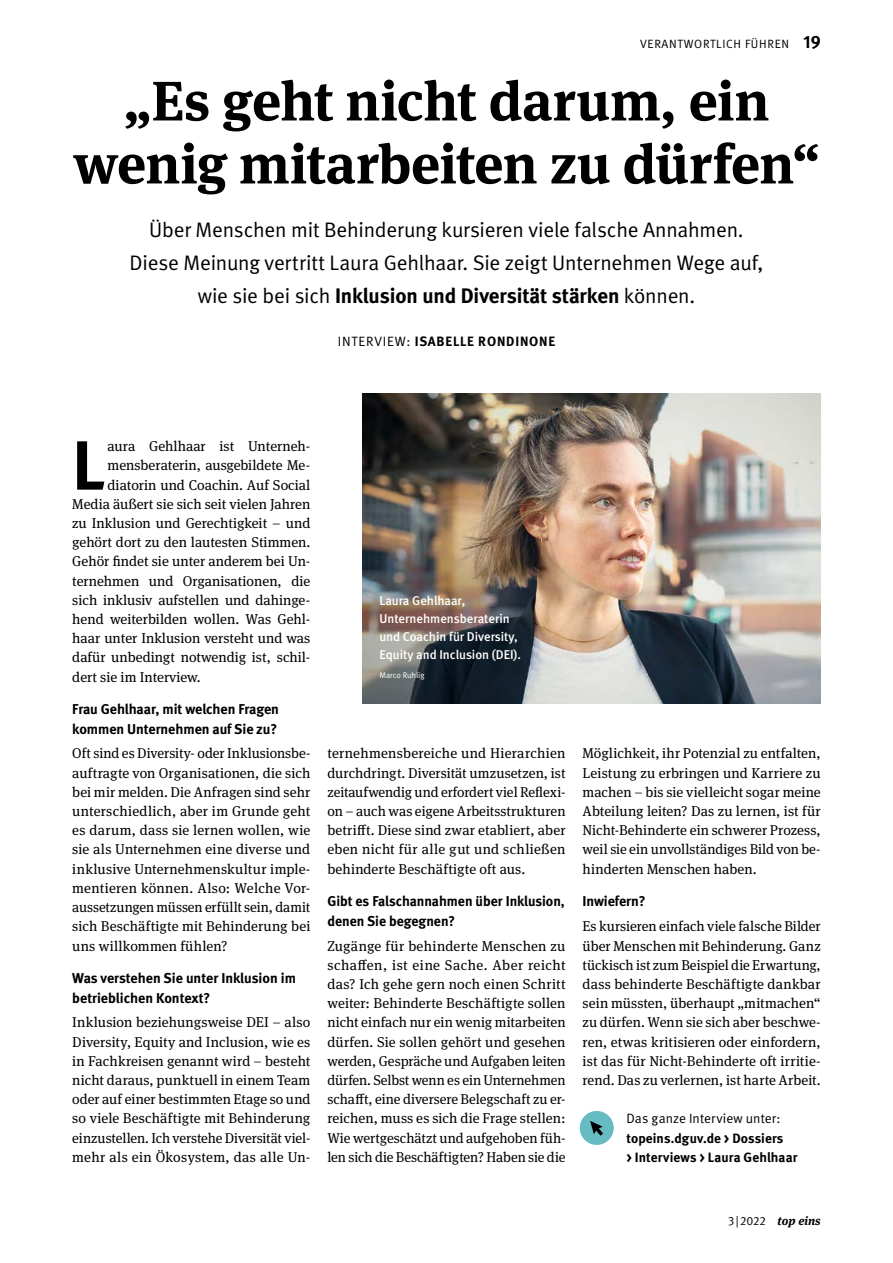
<style>
.page{position:relative;width:893px;height:1263px;background:#fff}
.page>*{position:absolute;margin:0;border:0;box-sizing:border-box;transform-origin:0 0}
.t1{font:700 69.45px "DGUV Meta";color:#000}
.t2{font:700 55.5px/63px "DGUV Meta Serif";letter-spacing:-.01em;color:#000;text-align:center}
.t3{font:21px/33px "DGUV Meta";letter-spacing:-.01em;color:#000;text-align:center}
.t4{font:14.25px/19.2px "DGUV Meta Serif";color:#000;text-align:justify}
.t5{font:700 14.25px/19.5px "DGUV Meta";letter-spacing:-.005em;color:#000}
.t6{font:700 13.5px/19.2px "DGUV Meta";letter-spacing:.01em;color:#000}
.t7{font:700 13.5px "DGUV Meta";letter-spacing:.06em;color:#000}
.t8{font:500 12.75px/18px "DGUV Meta";color:#fff}
.t9{font:12px "DGUV Meta";letter-spacing:.06em;color:#000}
.t10{font:italic 700 12px "DGUV Meta Serif";color:#000}
.t11{font:8.25px "DGUV Meta";letter-spacing:-.005em;color:#fff}
.s1{font-weight:700;font-size:18px}
.s2{font-weight:700}
.s3{font-weight:400}
.s4{font-family:"DGUV Meta";font-weight:400;font-style:normal}
</style>
<div class="page">
<div style="left:580px;top:1111px;width:34px;height:34px;background:#67bcc4;border-radius:50%"></div>
<svg style="left:590px;top:1121px;width:13px;height:15px"></svg>
<img style="left:362px;top:394px;width:459px;height:309px">
<p class="t9" style="left:640px;top:37px;width:182px">VERANTWORTLICH FÜHREN <span class="s1">19</span></p>
<h3 class="t2" style="left:73px;top:70px;width:748px">„Es geht nicht darum, ein wenig mitarbeiten zu dürfen“</h3>
<p class="t3" style="left:130px;top:213px;width:635px">Über Menschen mit Behinderung kursieren viele falsche Annahmen.<br>Diese Meinung vertritt Laura Gehlhaar. Sie zeigt Unternehmen Wege auf, wie sie bei sich <span class="s2">Inklusion und Diversität stärken</span> können.</p>
<p class="t7" style="left:338px;top:333px;width:219px"><span class="s3">INTERVIEW:</span> ISABELLE RONDINONE</p>
<p class="t1" style="left:72px;top:424px;width:34px">L</p>
<p class="t4" style="left:108px;top:437px;width:204px">aura Gehlhaar ist Unterneh-</p>
<p class="t4" style="left:108px;top:456px;width:204px">mensberaterin, ausgebildete Me-</p>
<p class="t4" style="left:108px;top:475px;width:204px">diatorin und Coachin. Auf Social</p>
<p class="t4" style="left:72px;top:495px;width:240px">Media äußert sie sich seit vielen Jahren</p>
<p class="t4" style="left:72px;top:514px;width:240px">zu Inklusion und Gerechtigkeit – und</p>
<p class="t4" style="left:72px;top:533px;width:240px">gehört dort zu den lautesten Stimmen.</p>
<p class="t4" style="left:72px;top:552px;width:240px">Gehör findet sie unter anderem bei Un-</p>
<p class="t4" style="left:72px;top:571px;width:240px">ternehmen und Organisationen, die</p>
<p class="t4" style="left:72px;top:591px;width:240px">sich inklusiv aufstellen und dahinge-</p>
<p class="t4" style="left:72px;top:610px;width:240px">hend weiterbilden wollen. Was Gehl-</p>
<p class="t4" style="left:72px;top:629px;width:240px">haar unter Inklusion versteht und was</p>
<p class="t4" style="left:72px;top:648px;width:240px">dafür unbedingt notwendig ist, schil-</p>
<p class="t4" style="left:72px;top:667px;width:130px">dert sie im Interview.</p>
<h4 class="t5" style="left:72px;top:700px;width:208px">Frau Gehlhaar, mit welchen Fragen kommen Unternehmen auf Sie zu?</h4>
<p class="t4" style="left:72px;top:744px;width:240px">Oft sind es Diversity- oder Inklusionsbe&shy;auftragte von Organisationen, die sich bei mir melden. Die Anfragen sind sehr unterschiedlich, aber im Grunde geht es darum, dass sie lernen wollen, wie sie als Unternehmen eine diverse und inklusive Unternehmenskultur imple&shy;mentieren können. Also: Welche Vor&shy;aussetzungen müssen erfüllt sein, damit sich Beschäftigte mit Behinderung bei uns willkommen fühlen?</p>
<h4 class="t5" style="left:72px;top:969px;width:225px">Was verstehen Sie unter Inklusion im betrieblichen Kontext?</h4>
<p class="t4" style="left:72px;top:1013px;width:240px">Inklusion beziehungsweise DEI – also Diversity, Equity and Inclusion, wie es in Fachkreisen genannt wird – besteht nicht daraus, punktuell in einem Team oder auf einer bestimmten Etage so und so viele Beschäftigte mit Behinderung einzustellen. Ich verstehe Diversität viel&shy;mehr als ein Ökosystem, das alle Un-</p>
<p class="t8" style="left:379px;top:592px;width:143px">Laura Gehlhaar,<br>Unternehmensberaterin und Coachin für Diversity,<br>Equity and Inclusion (DEI).</p>
<p class="t11" style="left:379px;top:670px;width:47px">Marco Ruhlig</p>
<p class="t4" style="left:327px;top:744px;width:240px">ternehmensbereiche und Hierarchien durchdringt. Diversität umzusetzen, ist zeitaufwendig und erfordert viel Reflexi&shy;on – auch was eigene Arbeitsstrukturen betrifft. Diese sind zwar etabliert, aber eben nicht für alle gut und schließen behinderte Beschäftigte oft aus.</p>
<h4 class="t5" style="left:327px;top:892px;width:239px">Gibt es Falschannahmen über Inklusion, denen Sie begegnen?</h4>
<p class="t4" style="left:327px;top:936px;width:240px">Zugänge für behinderte Menschen zu schaffen, ist eine Sache. Aber reicht das? Ich gehe gern noch einen Schritt weiter: Behinderte Beschäftigte sollen nicht einfach nur ein wenig mitarbeiten dürfen. Sie sollen gehört und gesehen werden, Gespräche und Aufgaben leiten dürfen. Selbst wenn es ein Unternehmen schafft, eine diversere Belegschaft zu er&shy;reichen, muss es sich die Frage stellen:<br>Wie wertgeschätzt und aufgehoben füh&shy;len sich die Beschäftigten? Haben sie die</p>
<p class="t4" style="left:583px;top:744px;width:240px">Möglichkeit, ihr Potenzial zu entfalten, Leistung zu erbringen und Karriere zu machen – bis sie vielleicht sogar meine Abteilung leiten? Das zu lernen, ist für Nicht-Behinderte ein schwerer Prozess, weil sie ein unvollständiges Bild von be&shy;hinderten Menschen haben.</p>
<h4 class="t5" style="left:583px;top:892px;width:64px">Inwiefern?</h4>
<p class="t4" style="left:583px;top:917px;width:240px">Es kursieren einfach viele falsche Bilder über Menschen mit Behinderung. Ganz tückisch ist zum Beispiel die Erwartung, dass behinderte Beschäftigte dankbar sein müssten, überhaupt „mitmachen“ zu dürfen. Wenn sie sich aber beschwe&shy;ren, etwas kritisieren oder einfordern, ist das für Nicht-Behinderte oft irritie&shy;rend. Das zu verlernen, ist harte Arbeit.</p>
<p class="t6" style="left:626px;top:1109px;width:172px"><span class="s3">Das ganze Interview unter: </span>topeins.dguv.de &gt; Dossiers<br>&gt; Interviews &gt; Laura Gehlhaar</p>
<p class="t10" style="left:728px;top:1213px;width:94px"><span class="s4">3|2022</span> top eins</p>
</div>
